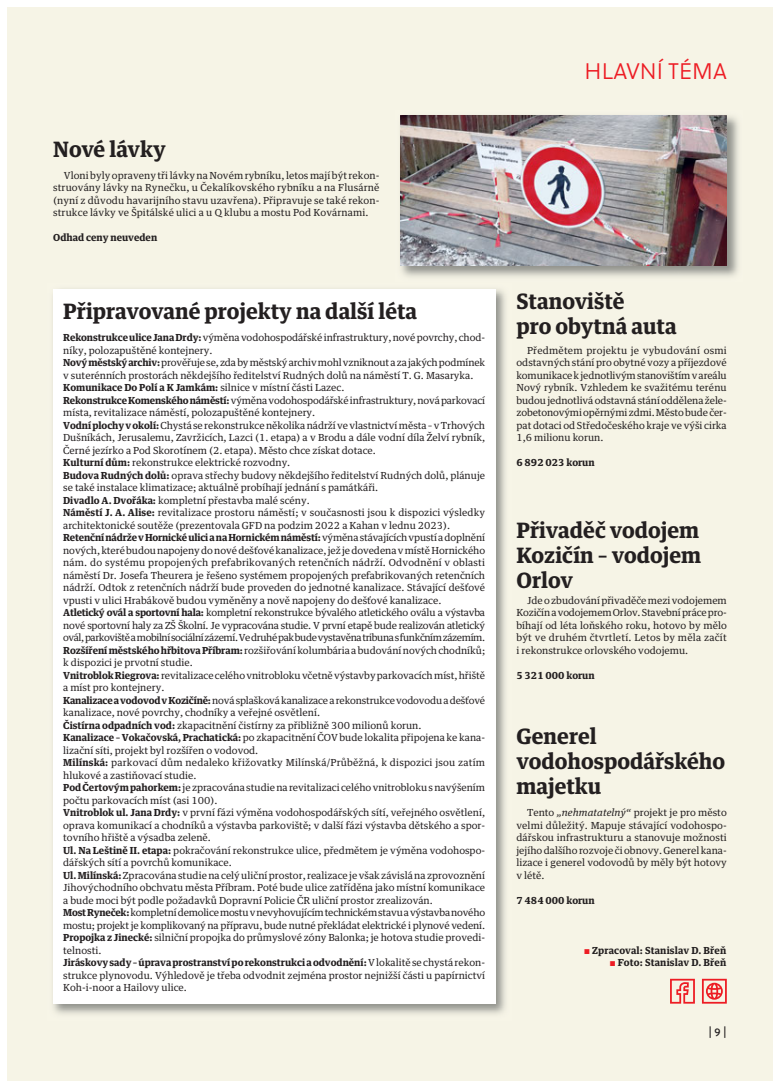
<style>
.page{position:relative;width:780px;height:1088px;background:#fff}
.page>*{position:absolute;margin:0;border:0;box-sizing:border-box;transform-origin:0 0}
.t1{font:22.5px "Soleil Lt";color:#ed1c24}
.t2{font:700 21.25px/25px "Guardian Text Egyp";color:#231f20}
.t3{font:11.25px "Soleil Bk";color:#231f20}
.t4{font:9.75px/12.5px "Guardian Text Egyp";color:#231f20;text-align:justify}
.t5{font:700 9.75px/12.5px "Guardian Text Egyp";color:#231f20;text-align:right}
.s1{font-weight:700}
.s2{font-style:italic}
.s3{font-family:"Soleil Bk";font-weight:400;font-size:9.62px;color:#ed1c24}
</style>
<div class="page">
<div style="left:7px;top:7px;width:765px;height:1074px;background:#f6f4e6"></div>
<img style="left:53px;top:289px;width:453px;height:725px">
<div style="left:53px;top:289px;width:442px;height:714px;background:#fff"></div>
<img style="left:400px;top:115px;width:339px;height:162px">
<img style="left:400px;top:116px;width:326px;height:150px">
<svg style="left:670px;top:979px;width:24px;height:24px"></svg>
<svg style="left:702px;top:979px;width:24px;height:24px"></svg>
<h2 class="t2" style="left:53px;top:138px;width:114px">Nové lávky</h2>
<p class="t4" style="left:53px;top:170px;width:328px;text-indent:11px">Vloni byly opraveny tři lávky na Novém rybníku, letos mají být rekon&shy;struovány lávky na Rynečku, u Čekalíkovského rybníku a na Flusárně (nyní z důvodu havarijního stavu uzavřena). Připravuje se také rekon&shy;strukce lávky ve Špitálské ulici a u Q klubu a mostu Pod Kovárnami.</p>
<p class="t5" style="left:53px;top:232px;width:106px">Odhad ceny neuveden</p>
<h2 class="t2" style="left:63px;top:300px;width:355px">Připravované projekty na další léta</h2>
<p class="t4" style="left:63px;top:332px;width:423px;text-align:left"><span class="s1">Rekonstrukce ulice Jana Drdy:</span> výměna vodohospodářské infrastruktury, nové povrchy, chod&shy;níky, polozapuštěné kontejnery.<br><span class="s1">Nový městský archiv:</span>prověřuje se, zda by městský archiv mohl vzniknout a za jakých podmínek v suterénních prostorách někdejšího ředitelství Rudných dolů na náměstí T. G. Masaryka.<br><span class="s1">Komunikace Do Polí a K Jamkám:</span> silnice v místní části Lazec.<br><span class="s1">Rekonstrukce Komenského náměstí:</span>výměna vodohospodářské infrastruktury, nová parkovací místa, revitalizace náměstí, polozapuštěné kontejnery.<br><span class="s1">Vodní plochy v okolí:</span>Chystá se rekonstrukce několika nádrží ve vlastnictví města – v Trhových Dušníkách, Jerusalemu, Zavržicích, Lazci (1. etapa) a v Brodu a dále vodní díla Želví rybník, Černé jezírko a Pod Skorotínem (2. etapa). Město chce získat dotace.<br><span class="s1">Kulturní dům:</span> rekonstrukce elektrické rozvodny.<br><span class="s1">Budova Rudných dolů:</span> oprava střechy budovy někdejšího ředitelství Rudných dolů, plánuje se také instalace klimatizace; aktuálně probíhají jednání s památkáři.<br><span class="s1">Divadlo A. Dvořáka:</span> kompletní přestavba malé scény.<br><span class="s1">Náměstí J. A. Alise:</span> revitalizace prostoru náměstí; v současnosti jsou k dispozici výsledky architektonické soutěže (prezentovala GFD na podzim 2022 a Kahan v lednu 2023).<br><span class="s1">Retenční nádrže v Hornické ulici a na Hornickém náměstí:</span>výměna stávajících vpustí a doplnění nových, které budou napojeny do nové dešťové kanalizace, jež je dovedena v místě Hornického nám. do systému propojených prefabrikovaných retenčních nádrží. Odvodnění v oblasti náměstí Dr. Josefa Theurera je řešeno systémem propojených prefabrikovaných retenčních nádrží. Odtok z retenčních nádrží bude proveden do jednotné kanalizace. Stávající dešťové vpusti v ulici Hrabákově budou vyměněny a nově napojeny do dešťové kanalizace.<br><span class="s1">Atletický ovál a sportovní hala:</span> kompletní rekonstrukce bývalého atletického oválu a výstavba nové sportovní haly za ZŠ Školní. Je vypracována studie. V první etapě bude realizován atletický ovál, parkoviště a mobilní sociální zázemí. Ve druhé pak bude vystavěna tribuna s funkčním zázemím.<br><span class="s1">Rozšíření městského hřbitova Příbram:</span> rozšiřování kolumbária a budování nových chodníků; k dispozici je prvotní studie.<br><span class="s1">Vnitroblok Riegrova:</span> revitalizace celého vnitrobloku včetně výstavby parkovacích míst, hřiště a míst pro kontejnery.<br><span class="s1">Kanalizace a vodovod v Kozičíně:</span>nová splašková kanalizace a rekonstrukce vodovodu a dešťové kanalizace, nové povrchy, chodníky a veřejné osvětlení.<br><span class="s1">Čistírna odpadních vod:</span> zkapacitnění čistírny za přibližně 300 milionů korun.<br><span class="s1">Kanalizace – Vokačovská, Prachatická:</span> po zkapacitnění ČOV bude lokalita připojena ke kana&shy;lizační síti, projekt byl rozšířen o vodovod.<br><span class="s1">Milínská:</span> parkovací dům nedaleko křižovatky Milínská/Průběžná, k dispozici jsou zatím hlukové a zastiňovací studie.<br><span class="s1">Pod Čertovým pahorkem:</span>je zpracována studie na revitalizaci celého vnitrobloku s navýšením počtu parkovacích míst (asi 100).<br><span class="s1">Vnitroblok ul. Jana Drdy:</span> v první fázi výměna vodohospodářských sítí, veřejného osvětlení, oprava komunikací a chodníků a výstavba parkoviště; v další fázi výstavba dětského a spor&shy;tovního hřiště a výsadba zeleně.<br><span class="s1">Ul. Na Leštině II. etapa:</span> pokračování rekonstrukce ulice, předmětem je výměna vodohospo&shy;dářských sítí a povrchů komunikace.<br><span class="s1">Ul. Milínská:</span>Zpracována studie na celý uliční prostor, realizace je však závislá na zprovoznění Jihovýchodního obchvatu města Příbram. Poté bude ulice zatříděna jako místní komunikace a bude moci být podle požadavků Dopravní Policie ČR uliční prostor zrealizován.<br><span class="s1">Most Ryneček:</span>kompletní demolice mostu v nevyhovujícím technickém stavu avýstavba nového mostu; projekt je komplikovaný na přípravu, bude nutné překládat elektrické i plynové vedení.<br><span class="s1">Propojka z Jinecké:</span> silniční propojka do průmyslové zóny Balonka; je hotova studie provedi&shy;telnosti.<br><span class="s1">Jiráskovy sady – úprava prostranství po rekonstrukci a odvodnění:</span>V lokalitě se chystá rekon&shy;strukce plynovodu. Výhledově je třeba odvodnit zejména prostor nejnižší části u papírnictví Koh-i-noor a Hailovy ulice.</p>
<h1 class="t1" style="left:584px;top:58px;width:144px">HLAVNÍ TÉMA</h1>
<h2 class="t2" style="left:516px;top:290px;width:162px">Stanoviště<br>pro obytná auta</h2>
<p class="t4" style="left:516px;top:345px;width:212px;text-indent:11px">Předmětem projektu je vybudování osmi odstavných stání pro obytné vozy a příjezdové komunikace k jednotlivým stanovištím v areálu Nový rybník. Vzhledem ke svažitému terénu budou jednotlivá odstavná stání oddělena žele&shy;zobetonovými opěrnými zdmi. Město bude čer&shy;pat dotaci od Středočeského kraje ve výši cirka 1,6 milionu korun.</p>
<p class="t5" style="left:516px;top:457px;width:80px">6 892 023 korun</p>
<h2 class="t2" style="left:516px;top:520px;width:186px;text-align:justify">Přivaděč vodojem Kozičín – vodojem Orlov</h2>
<p class="t4" style="left:516px;top:595px;width:212px;text-indent:11px">Jde o zbudování přivaděče mezi vodojemem Kozičín a vodojemem Orlov. Stavební práce pro&shy;bíhají od léta loňského roku, hotovo by mělo být ve druhém čtvrtletí. Letos by měla začít i rekonstrukce orlovského vodojemu.</p>
<p class="t5" style="left:516px;top:670px;width:80px">5 321 000 korun</p>
<h2 class="t2" style="left:516px;top:726px;width:210px">Generel vodohospodářského majetku</h2>
<p class="t4" style="left:516px;top:807px;width:212px;text-indent:11px">Tento <span class="s2">„nehmatatelný“</span> projekt je pro město velmi důležitý. Mapuje stávající vodohospo&shy;dářskou infrastrukturu a stanovuje možnosti jejího dalšího rozvoje či obnovy. Generel kana&shy;lizace i generel vodovodů by měly být hotovy v létě.</p>
<p class="t5" style="left:516px;top:895px;width:80px">7 484 000 korun</p>
<p class="t5" style="left:584px;top:945px;width:144px"><span class="s3">S</span> Zpracoval: Stanislav D. Břeň<br><span class="s3">S</span> Foto: Stanislav D. Břeň</p>
<p class="t3" style="left:708px;top:1026px;width:20px">| 9|</p>
</div>
